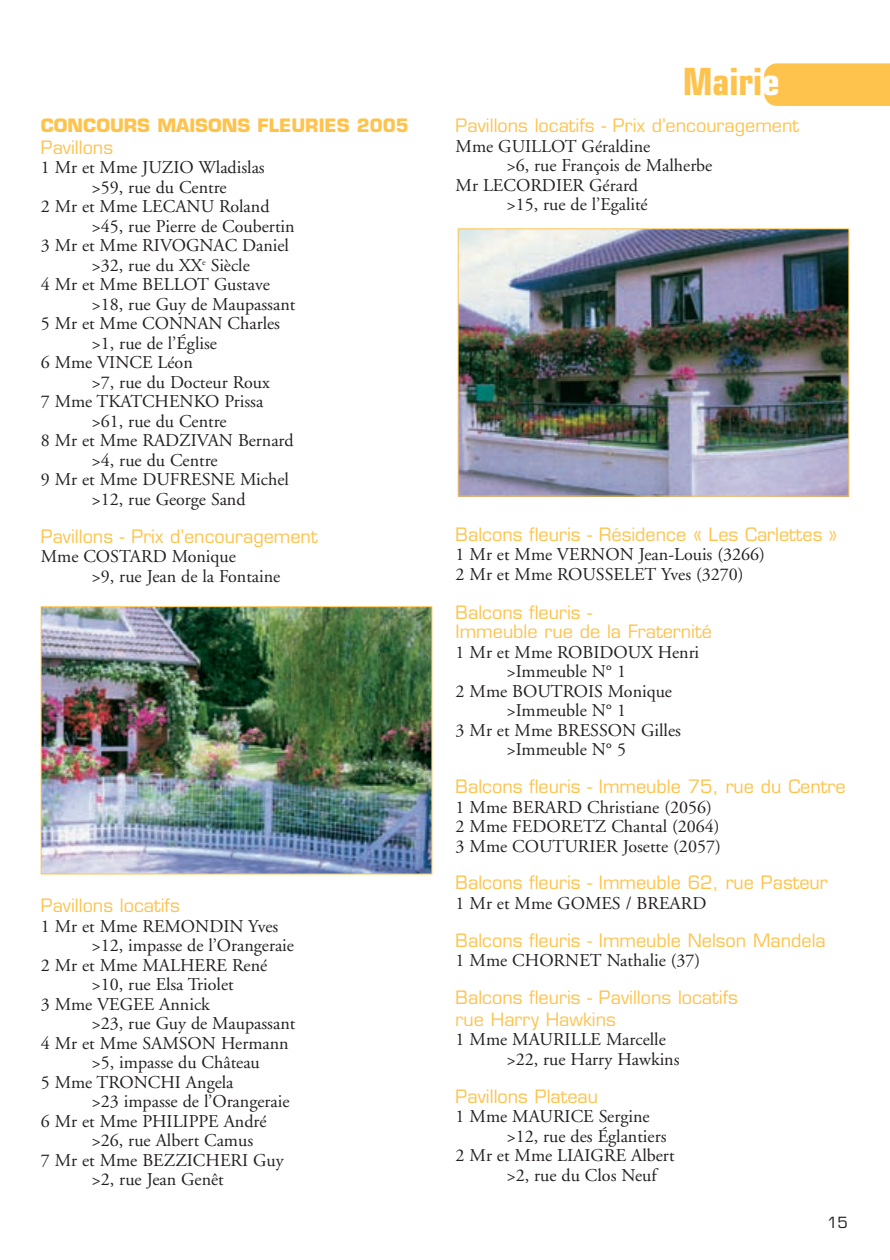
<style>
.page{position:relative;width:890px;height:1260px;background:#fff}
.page>*{position:absolute;margin:0;border:0;box-sizing:border-box;transform-origin:0 0}
.t1{font:700 condensed 37.5px "Eurostile";color:#fec34d}
.t2{font:18px/19.5px "Adobe Garamond";color:#231f20}
.t3{font:18px/19.5px "Eurostile";color:#fec34d}
.t4{font:700 18px "Eurostile";color:#fec34d}
.t5{font:15px "Eurostile";color:#231f20}
.s1{color:#fff}
</style>
<div class="page">
<img style="left:40px;top:63px;width:849px;height:812px">
<p class="t4" style="left:41px;top:119px;width:369px">CONCOURS MAISONS FLEURIES 2005</p>
<p class="t3" style="left:41px;top:139px;width:74px">Pavillons</p>
<p class="t2" style="left:41px;top:159px;width:225px">1 Mr et Mme JUZIO Wladislas</p>
<p class="t2" style="left:92px;top:179px;width:136px">&gt;59, rue du Centre</p>
<p class="t2" style="left:41px;top:198px;width:230px">2 Mr et Mme LECANU Roland</p>
<p class="t2" style="left:92px;top:218px;width:204px">&gt;45, rue Pierre de Coubertin</p>
<p class="t2" style="left:41px;top:237px;width:250px">3 Mr et Mme RIVOGNAC Daniel</p>
<p class="t2" style="left:92px;top:257px;width:159px">&gt;32, rue du XX<sup>e</sup> Siècle</p>
<p class="t2" style="left:41px;top:276px;width:231px">4 Mr et Mme BELLOT Gustave</p>
<p class="t2" style="left:92px;top:296px;width:205px">&gt;18, rue Guy de Maupassant</p>
<p class="t2" style="left:41px;top:315px;width:241px">5 Mr et Mme CONNAN Charles</p>
<p class="t2" style="left:92px;top:335px;width:127px">&gt;1, rue de l’Église</p>
<p class="t2" style="left:41px;top:354px;width:153px">6 Mme VINCE Léon</p>
<p class="t2" style="left:92px;top:374px;width:179px">&gt;7, rue du Docteur Roux</p>
<p class="t2" style="left:41px;top:393px;width:224px">7 Mme TKATCHENKO Prissa</p>
<p class="t2" style="left:92px;top:413px;width:136px">&gt;61, rue du Centre</p>
<p class="t2" style="left:41px;top:432px;width:254px">8 Mr et Mme RADZIVAN Bernard</p>
<p class="t2" style="left:92px;top:452px;width:127px">&gt;4, rue du Centre</p>
<p class="t2" style="left:41px;top:471px;width:250px">9 Mr et Mme DUFRESNE Michel</p>
<p class="t2" style="left:92px;top:491px;width:155px">&gt;12, rue George Sand</p>
<p class="t3" style="left:41px;top:528px;width:278px">Pavillons - Prix d’encouragement</p>
<p class="t2" style="left:92px;top:548px;width:190px;text-indent:-51px">Mme COSTARD Monique<br>&gt;9, rue Jean de la Fontaine</p>
<p class="t3" style="left:41px;top:897px;width:140px">Pavillons locatifs</p>
<p class="t2" style="left:41px;top:918px;width:239px">1 Mr et Mme REMONDIN Yves</p>
<p class="t2" style="left:92px;top:937px;width:204px">&gt;12, impasse de l’Orangeraie</p>
<p class="t2" style="left:41px;top:957px;width:228px">2 Mr et Mme MALHERE René</p>
<p class="t2" style="left:92px;top:976px;width:143px">&gt;10, rue Elsa Triolet</p>
<p class="t2" style="left:41px;top:996px;width:171px">3 Mme VEGEE Annick</p>
<p class="t2" style="left:92px;top:1015px;width:205px">&gt;23, rue Guy de Maupassant</p>
<p class="t2" style="left:41px;top:1035px;width:249px">4 Mr et Mme SAMSON Hermann</p>
<p class="t2" style="left:92px;top:1054px;width:169px">&gt;5, impasse du Château</p>
<p class="t2" style="left:41px;top:1073px;width:194px">5 Mme TRONCHI Angela</p>
<p class="t2" style="left:92px;top:1093px;width:199px">&gt;23 impasse de l’Orangeraie</p>
<p class="t2" style="left:41px;top:1112px;width:227px">6 Mr et Mme PHILIPPE André</p>
<p class="t2" style="left:92px;top:1132px;width:163px">&gt;26, rue Albert Camus</p>
<p class="t2" style="left:41px;top:1151px;width:244px">7 Mr et Mme BEZZICHERI Guy</p>
<p class="t2" style="left:92px;top:1171px;width:133px">&gt;2, rue Jean Genêt</p>
<h1 class="t1" style="left:682px;top:68px;width:98px">Mairi<span class="s1">e</span></h1>
<p class="t3" style="left:455px;top:117px;width:345px">Pavillons locatifs - Prix d’encouragement</p>
<p class="t2" style="left:455px;top:138px;width:196px">Mme GUILLOT Géraldine</p>
<p class="t2" style="left:506px;top:157px;width:207px">&gt;6, rue François de Malherbe</p>
<p class="t2" style="left:455px;top:177px;width:184px">Mr LECORDIER Gérard</p>
<p class="t2" style="left:506px;top:196px;width:142px">&gt;15, rue de l’Egalité</p>
<p class="t3" style="left:455px;top:526px;width:383px">Balcons fleuris - Résidence « Les Carlettes »</p>
<p class="t2" style="left:455px;top:546px;width:311px">1 Mr et Mme VERNON Jean-Louis (3266)<br>2 Mr et Mme ROUSSELET Yves (3270)</p>
<p class="t3" style="left:455px;top:604px;width:258px">Balcons fleuris -<br>Immeuble rue de la Fraternité</p>
<p class="t2" style="left:455px;top:643px;width:245px">1 Mr et Mme ROBIDOUX Henri</p>
<p class="t2" style="left:506px;top:663px;width:121px">&gt;Immeuble N° 1</p>
<p class="t2" style="left:455px;top:682px;width:218px">2 Mme BOUTROIS Monique</p>
<p class="t2" style="left:506px;top:702px;width:121px">&gt;Immeuble N° 1</p>
<p class="t2" style="left:455px;top:721px;width:227px">3 Mr et Mme BRESSON Gilles</p>
<p class="t2" style="left:506px;top:741px;width:121px">&gt;Immeuble N° 5</p>
<p class="t3" style="left:455px;top:778px;width:391px">Balcons fleuris - Immeuble 75, rue du Centre</p>
<p class="t2" style="left:455px;top:798px;width:266px">1 Mme BERARD Christiane (2056)<br>2 Mme FEDORETZ Chantal (2064)<br>3 Mme COUTURIER Josette (2057)</p>
<p class="t3" style="left:455px;top:874px;width:373px">Balcons fleuris - Immeuble 62, rue Pasteur</p>
<p class="t2" style="left:455px;top:895px;width:252px">1 Mr et Mme GOMES / BREARD</p>
<p class="t3" style="left:455px;top:932px;width:371px">Balcons fleuris - Immeuble Nelson Mandela</p>
<p class="t2" style="left:455px;top:952px;width:246px">1 Mme CHORNET Nathalie (37)</p>
<p class="t3" style="left:455px;top:988px;width:284px;line-height:21.6px">Balcons fleuris - Pavillons locatifs rue Harry Hawkins</p>
<p class="t2" style="left:506px;top:1031px;width:174px;text-indent:-51px">1 Mme MAURILLE Marcelle &gt;22, rue Harry Hawkins</p>
<p class="t3" style="left:455px;top:1088px;width:144px">Pavillons Plateau</p>
<p class="t2" style="left:455px;top:1108px;width:195px">1 Mme MAURICE Sergine</p>
<p class="t2" style="left:506px;top:1127px;width:161px">&gt;12, rue des Églantiers</p>
<p class="t2" style="left:455px;top:1147px;width:220px">2 Mr et Mme LIAIGRE Albert</p>
<p class="t2" style="left:506px;top:1166px;width:151px">&gt;2, rue du Clos Neuf</p>
<p class="t5" style="left:826px;top:1216px;width:22px">15</p>
</div>
